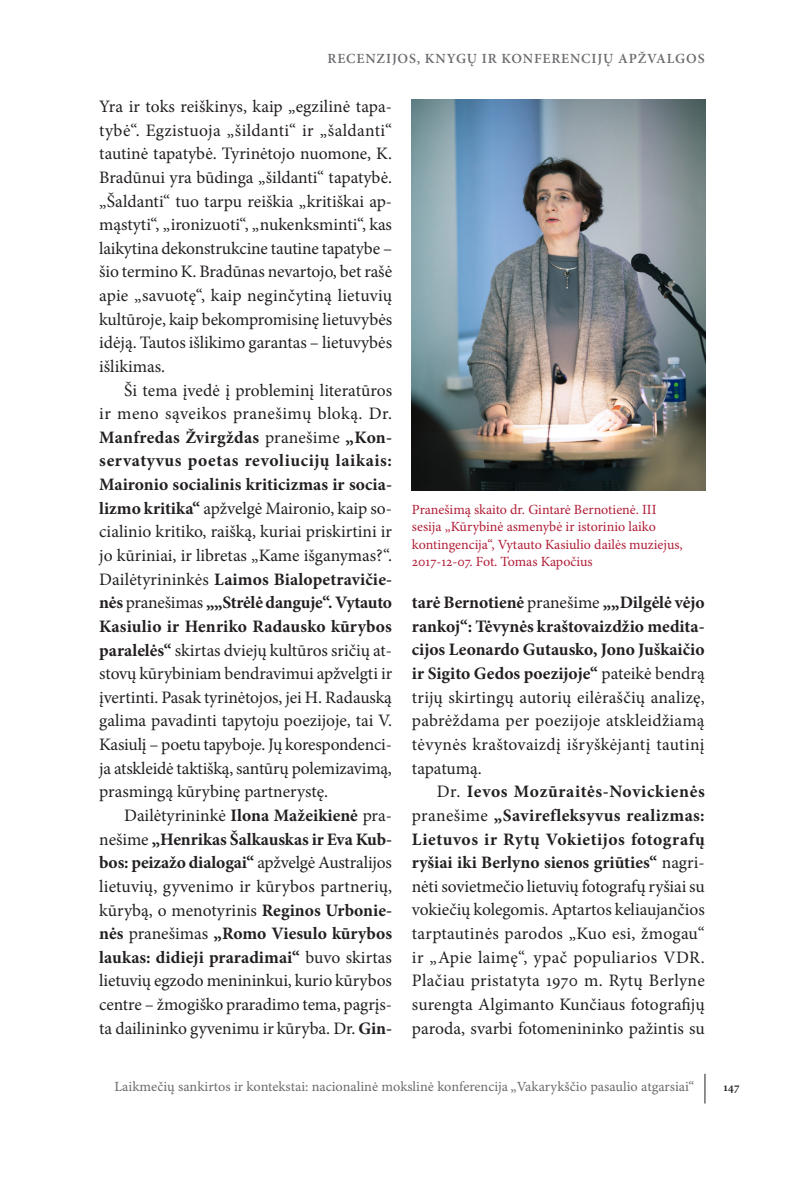
<style>
.page{position:relative;width:804px;height:1191px;background:#fff}
.page>*{position:absolute;margin:0;border:0;box-sizing:border-box;transform-origin:0 0}
._7__tekstas{font:17.5px/23.6px "Minion Pro";color:#231f20;text-align:justify}
.iliusTRAC{font:14px/17.5px "Minion Pro";color:#b01d36}
.t1{font:14px "Minion Pro Capt";color:#6c6d70}
.t2{font:600 14px "Minion Pro";letter-spacing:.06em;color:#6c6d70}
.t3{font:600 12.25px "Minion Pro";color:#231f20}
.s1{font-weight:700}
</style>
<div class="page">
<hr style="left:704px;top:1073px;width:1px;height:30px;background:#231f20">
<img style="left:412px;top:99px;width:293px;height:391px">
<p class="t2" style="left:327px;top:49px;width:379px">RECENZIJOS, KNYGŲ IR KONFERENCIJŲ APŽVALGOS</p>
<p class="_7__tekstas" style="left:99px;top:95px;width:294px">Yra ir toks reiškinys, kaip „egzilinė tapa&shy;tybė“. Egzistuoja „šildanti“ ir „šaldanti“ tautinė tapatybė. Tyrinėtojo nuomone, K.<br>Bradūnui yra būdinga „šildanti“ tapatybė. „Šaldanti“ tuo tarpu reiškia „kritiškai ap&shy;mąstyti“, „ironizuoti“, „nukenksminti“, kas laikytina dekonstrukcine tautine tapatybe – šio termino K. Bradūnas nevartojo, bet rašė apie „savuotę“, kaip neginčytiną lietuvių kultūroje, kaip bekompromisinę lietuvybės idėją. Tautos išlikimo garantas – lietuvybės išlikimas.</p>
<p class="_7__tekstas" style="left:99px;top:378px;width:294px;text-indent:25px">Ši tema įvedė į probleminį literatūros ir meno sąveikos pranešimų bloką. Dr.<br><span class="s1">Manfredas Žvirgždas</span> pranešime <span class="s1">„Kon&shy;servatyvus poetas revoliucijų laikais:<br>Maironio socialinis kriticizmas ir socia&shy;lizmo kritika“</span> apžvelgė Maironio, kaip so&shy;cialinio kritiko, raišką, kuriai priskirtini ir jo kūriniai, ir libretas „Kame išganymas?“.<br>Dailėtyrininkės <span class="s1">Laimos Bialopetravičie&shy;nės</span> pranešimas <span class="s1">„„Strėlė danguje“. Vytauto Kasiulio ir Henriko Radausko kūrybos paralelės“</span> skirtas dviejų kultūros sričių at&shy;stovų kūrybiniam bendravimui apžvelgti ir įvertinti. Pasak tyrinėtojos, jei H. Radauską galima pavadinti tapytoju poezijoje, tai V.<br>Kasiulį – poetu tapyboje. Jų korespondenci&shy;ja atskleidė taktišką, santūrų polemizavimą, prasmingą kūrybinę partnerystę.</p>
<p class="_7__tekstas" style="left:99px;top:803px;width:294px;text-indent:25px">Dailėtyrininkė <span class="s1">Ilona Mažeikienė</span> pra&shy;nešime <span class="s1">„Henrikas Šalkauskas ir Eva Kub&shy;bos: peizažo dialogai“</span> apžvelgė Australijos lietuvių, gyvenimo ir kūrybos partnerių, kūrybą, o menotyrinis <span class="s1">Reginos Urbonie&shy;nės</span> pranešimas <span class="s1">„Romo Viesulo kūrybos laukas: didieji praradimai“</span> buvo skirtas lietuvių egzodo menininkui, kurio kūrybos centre – žmogiško praradimo tema, pagrįs&shy;ta dailininko gyvenimu ir kūryba. Dr. <span class="s1">Gin-</span></p>
<p class="iliusTRAC" style="left:412px;top:501px;width:272px">Pranešimą skaito dr. Gintarė Bernotienė. III sesija „Kūrybinė asmenybė ir istorinio laiko kontingencija“, Vytauto Kasiulio dailės muziejus, 2017-12-07. Fot. Tomas Kapočius</p>
<p class="_7__tekstas" style="left:412px;top:591px;width:294px"><span class="s1">tarė Bernotienė</span> pranešime <span class="s1">„„Dilgėlė vėjo rankoj“: Tėvynės kraštovaizdžio medita&shy;cijos Leonardo Gutausko, Jono Juškaičio ir Sigito Gedos poezijoje“</span> pateikė bendrą trijų skirtingų autorių eilėraščių analizę, pabrėždama per poezijoje atskleidžiamą tėvynės kraštovaizdį išryškėjantį tautinį tapatumą.</p>
<p class="_7__tekstas" style="left:412px;top:780px;width:294px;text-indent:25px">Dr. <span class="s1">Ievos Mozūraitės-Novickienės </span>pranešime <span class="s1">„Savirefleksyvus realizmas:<br>Lietuvos ir Rytų Vokietijos fotografų ryšiai iki Berlyno sienos griūties“</span> nagri&shy;nėti sovietmečio lietuvių fotografų ryšiai su vokiečių kolegomis. Aptartos keliaujančios tarptautinės parodos „Kuo esi, žmogau“ ir „Apie laimę“, ypač populiarios VDR.<br>Plačiau pristatyta 1970 m. Rytų Berlyne surengta Algimanto Kunčiaus fotografijų paroda, svarbi fotomenininko pažintis su</p>
<p class="t1" style="left:114px;top:1078px;width:581px">Laikmečių sankirtos ir kontekstai: nacionalinė mokslinė konferencija „Vakarykščio pasaulio atgarsiai“</p>
<p class="t3" style="left:723px;top:1078px;width:18px">147</p>
</div>
